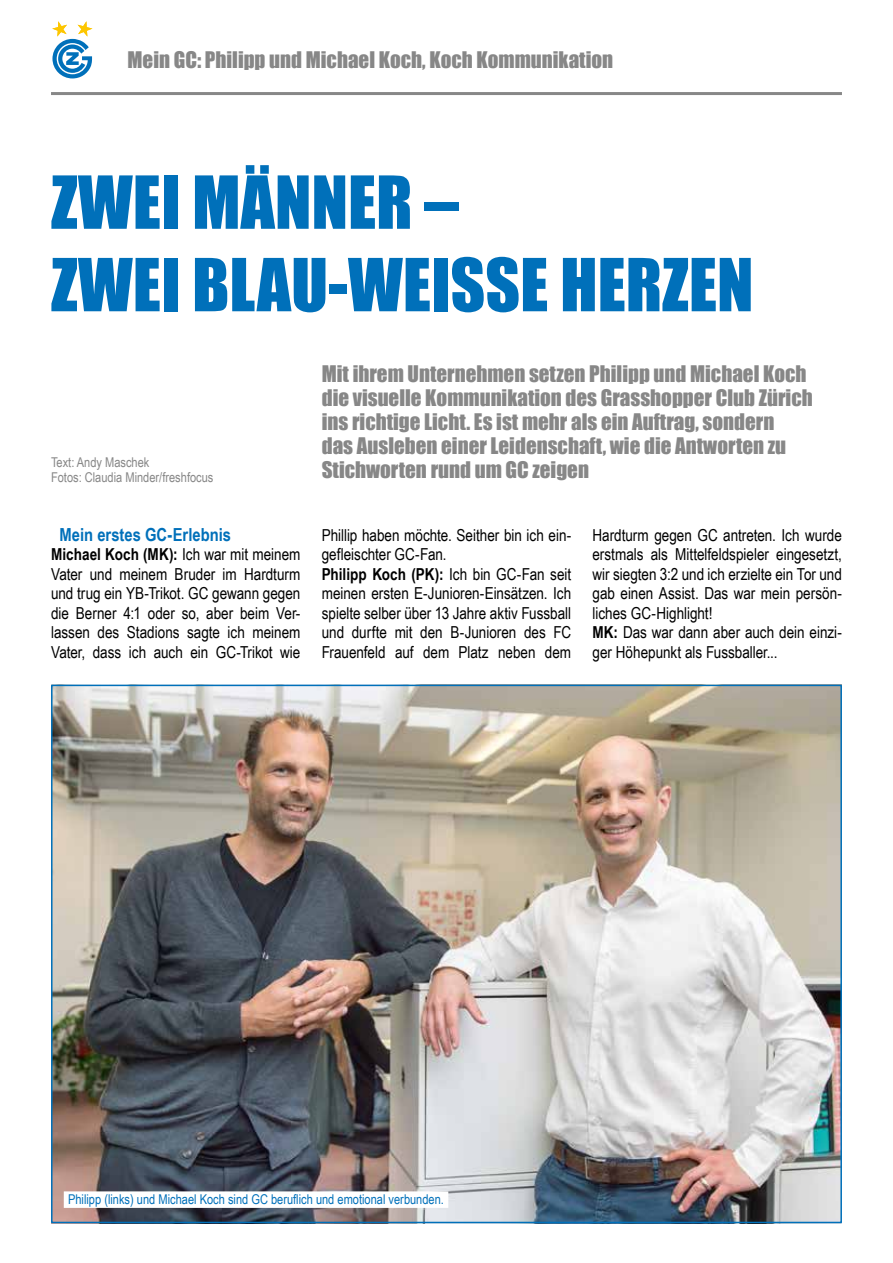
<style>
.page{position:relative;width:893px;height:1263px;background:#fff}
.page>*{position:absolute;margin:0;border:0;box-sizing:border-box;transform-origin:0 0}
.t1{font:67.5px/82.5px "Impact";color:#0070ba}
.t2{font:21px/24px "Impact";color:#878787}
.t3{font:700 18px "Arial Narrow";color:#0070ba}
.t4{font:16.5px/19.5px "Arial Narrow";color:#000}
.t5{font:13.5px "Arial Narrow";color:#0070ba}
.t6{font:13.5px/15px "Arial Narrow";color:#878787}
.s1{font-weight:700}
</style>
<div class="page">
<hr style="left:51px;top:92px;width:791px;height:3px;background:#878787">
<svg style="left:52px;top:21px;width:41px;height:58px"></svg>
<img style="left:54px;top:688px;width:785px;height:532px">
<div style="left:64px;top:1191px;width:384px;height:17px;background:#fff"></div>
<p class="t2" style="left:128px;top:47px;width:487px">Mein GC: Philipp und Michael Koch, Koch Kommunikation</p>
<h1 class="t1" style="left:51px;top:161px;width:704px">ZWEI MÄNNER –<br>ZWEI BLAU-WEISSE HERZEN</h1>
<p class="t6" style="left:51px;top:455px;width:164px">Text: Andy Maschek<br>Fotos: Claudia Minder/freshfocus</p>
<p class="t3" style="left:60px;top:524px;width:173px">Mein erstes GC-Erlebnis</p>
<p class="t4" style="left:51px;top:544px;width:251px;text-align:justify"><span class="s1">Michael Koch (MK):</span> Ich war mit meinem Vater und meinem Bruder im Hardturm und trug ein YB-Trikot. GC gewann gegen die Berner 4:1 oder so, aber beim Ver&shy;lassen des Stadions sagte ich meinem Vater, dass ich auch ein GC-Trikot wie</p>
<p class="t2" style="left:322px;top:362px;width:492px">Mit ihrem Unternehmen setzen Philipp und Michael Koch die visuelle Kommunikation des Grasshopper Club Zürich ins richtige Licht. Es ist mehr als ein Auftrag, sondern<br>das Ausleben einer Leidenschaft, wie die Antworten zu Stichworten rund um GC zeigen</p>
<p class="t4" style="left:322px;top:525px;width:251px">Phillip haben möchte. Seither bin ich ein&shy;gefleischter GC-Fan.<br><span class="s1">Philipp Koch (PK):</span> Ich bin GC-Fan seit meinen ersten E-Junioren-Einsätzen. Ich spielte selber über 13 Jahre aktiv Fussball und durfte mit den B-Junioren des FC Frauenfeld auf dem Platz neben dem</p>
<p class="t4" style="left:592px;top:525px;width:251px">Hardturm gegen GC antreten. Ich wurde erstmals als Mittelfeldspieler eingesetzt, wir siegten 3:2 und ich erzielte ein Tor und gab einen Assist. Das war mein persön&shy;liches GC-Highlight!<br><span class="s1">MK:</span> Das war dann aber auch dein einzi&shy;ger Höhepunkt als Fussballer...</p>
<p class="t5" style="left:68px;top:1191px;width:377px">Philipp (links) und Michael Koch sind GC beruflich und emotional verbunden.</p>
</div>
